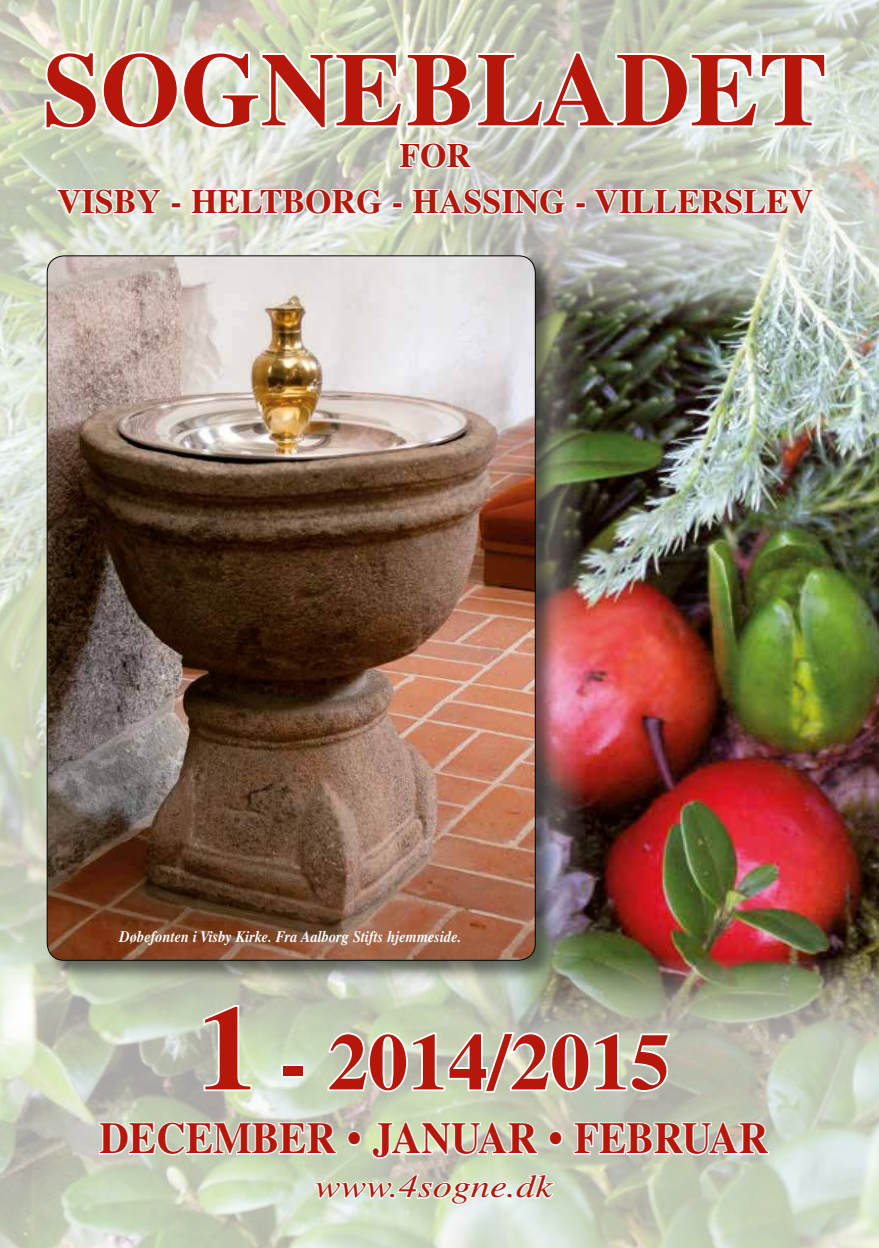
<style>
.page{position:relative;width:879px;height:1248px;background:#fff}
.page>*{position:absolute;margin:0;border:0;box-sizing:border-box;transform-origin:0 0}
.t1{font:700 104px "Times";color:#b7170b}
.t2{font:700 80px "Times";color:#b7170b}
.t3{font:700 44px "Times";color:#b7170b;scale:.93 1}
.t4{font:700 34px/46px "Times";color:#b7170b;text-align:center}
.t5{font:italic 32px "Times";color:#b7170b;scale:1.2 1}
.t6{font:italic 700 16px "Times";color:#fff;scale:.9 1}
.s1{font-size:120px}
</style>
<div class="page">
<img style="left:0;top:0;width:879px;height:1247px">
<img style="left:472px;top:238px;width:407px;height:803px">
<svg style="left:43px;top:48px;width:785px;height:83px"></svg>
<svg style="left:397px;top:141px;width:76px;height:29px"></svg>
<svg style="left:55px;top:187px;width:108px;height:30px"></svg>
<div style="left:171px;top:202px;width:10px;height:7px;border:2px solid #fff"></div>
<svg style="left:189px;top:187px;width:195px;height:29px"></svg>
<div style="left:392px;top:202px;width:11px;height:7px;border:2px solid #fff"></div>
<svg style="left:411px;top:187px;width:156px;height:29px"></svg>
<div style="left:575px;top:202px;width:11px;height:7px;border:2px solid #fff"></div>
<svg style="left:592px;top:187px;width:223px;height:30px"></svg>
<svg style="left:201px;top:1003px;width:53px;height:89px"></svg>
<div style="left:281px;top:1064px;width:23px;height:13px;border:4px solid #fff"></div>
<svg style="left:325px;top:1029px;width:348px;height:65px"></svg>
<div style="left:549px;top:1130px;width:13px;height:15px;border:2px solid #fff;border-radius:50%"></div>
<svg style="left:572px;top:1119px;width:198px;height:38px"></svg>
<svg style="left:98px;top:1113px;width:457px;height:94px"></svg>
<div style="left:46px;top:255px;width:513px;height:728px;background:#000;opacity:.5"></div>
<img style="left:47px;top:256px;width:488px;height:704px">
<h1 class="t1" style="left:43px;top:28px;width:786px">SOGNEBLADET</h1>
<h3 class="t4" style="left:57px;top:132px;width:758px">FOR<br>VISBY - HELTBORG - HASSING - VILLERSLEV</h3>
<p class="t6" style="left:120px;top:927px;width:381px">Døbefonten i Visby Kirke. Fra Aalborg Stifts hjemmeside.</p>
<h2 class="t2" style="left:197px;top:1014px;width:474px"><span class="s1">1</span> - 2014/2015</h2>
<h3 class="t3" style="left:99px;top:1112px;width:721px">DECEMBER • JANUAR • FEBRUAR</h3>
<h3 class="t5" style="left:315px;top:1168px;width:199px">www.4sogne.dk</h3>
</div>
